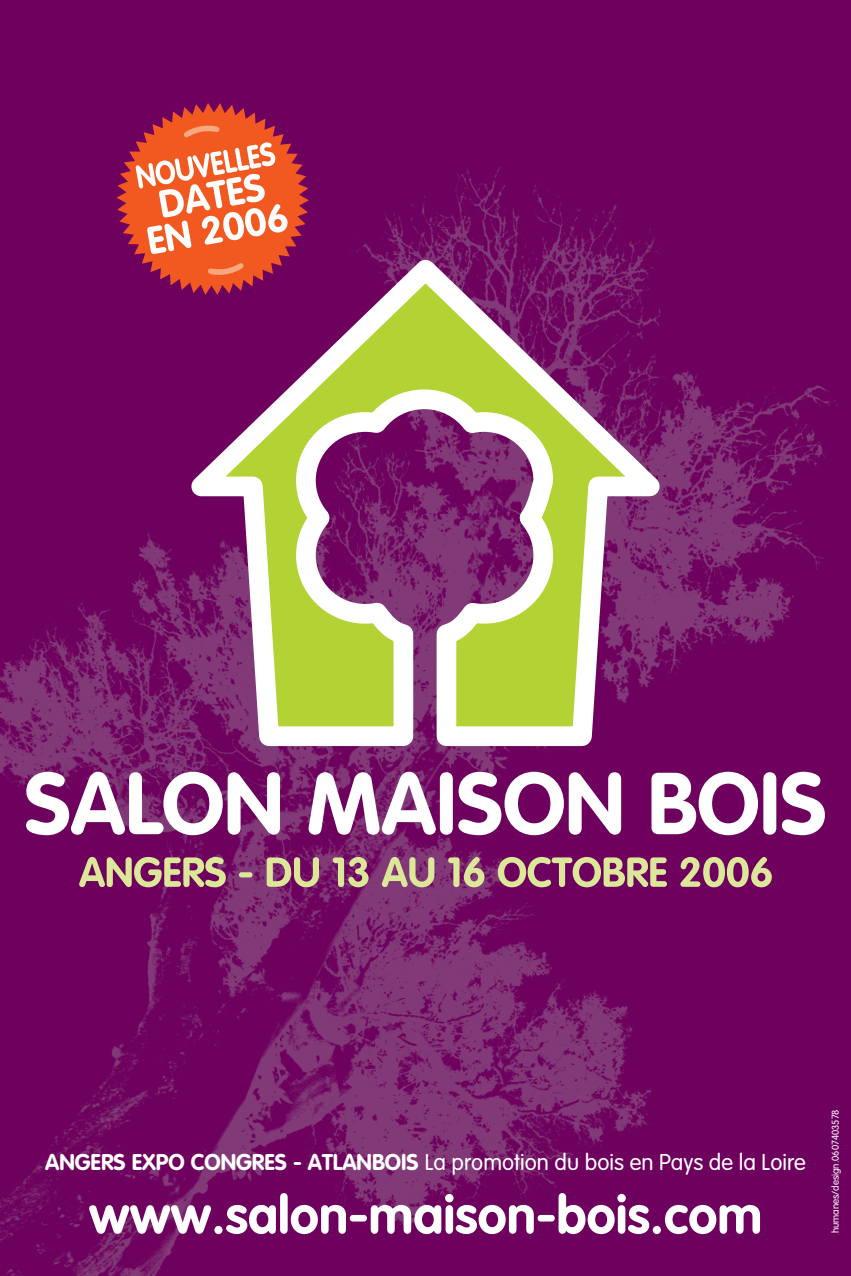
<style>
.page{position:relative;width:851px;height:1276px;background:#fff}
.page>*{position:absolute;margin:0;border:0;box-sizing:border-box;transform-origin:0 0}
.t1{font:700 86.25px "VAG Rounded";color:#fff}
.t2{font:700 52.5px "VAG Rounded";color:#fff}
.t3{font:300 22.5px "VAG Rounded";color:#fff}
.t4{font:300 9.75px "VAG Rounded";color:#fff}
.s1{font-weight:700}
</style>
<div class="page">
<div style="left:0;top:0;width:850px;height:1276px;background:#6e015e"></div>
<img style="left:0;top:166px;width:838px;height:1110px">
<svg style="left:191px;top:260px;width:468px;height:486px"></svg>
<svg style="left:79px;top:857px;width:692px;height:30px"></svg>
<svg style="left:101px;top:103px;width:223px;height:207px"></svg>
<svg style="left:207px;top:263px;width:37px;height:14px"></svg>
<svg style="left:135px;top:123px;width:154px;height:131px;background:#f0825d"></svg>
<p class="t1" style="left:24px;top:753px;width:803px">SALON MAISON BOIS</p>
<p class="t3" style="left:45px;top:1149px;width:762px"><span class="s1">ANGERS EXPO CONGRES - ATLANBOIS</span> La promotion du bois en Pays de la Loire</p>
<p class="t2" style="left:89px;top:1184px;width:674px">www.salon-maison-bois.com</p>
<p class="t4" style="left:829px;top:1233px;width:126px;rotate:-90deg">humanes/design.0607403578</p>
</div>
